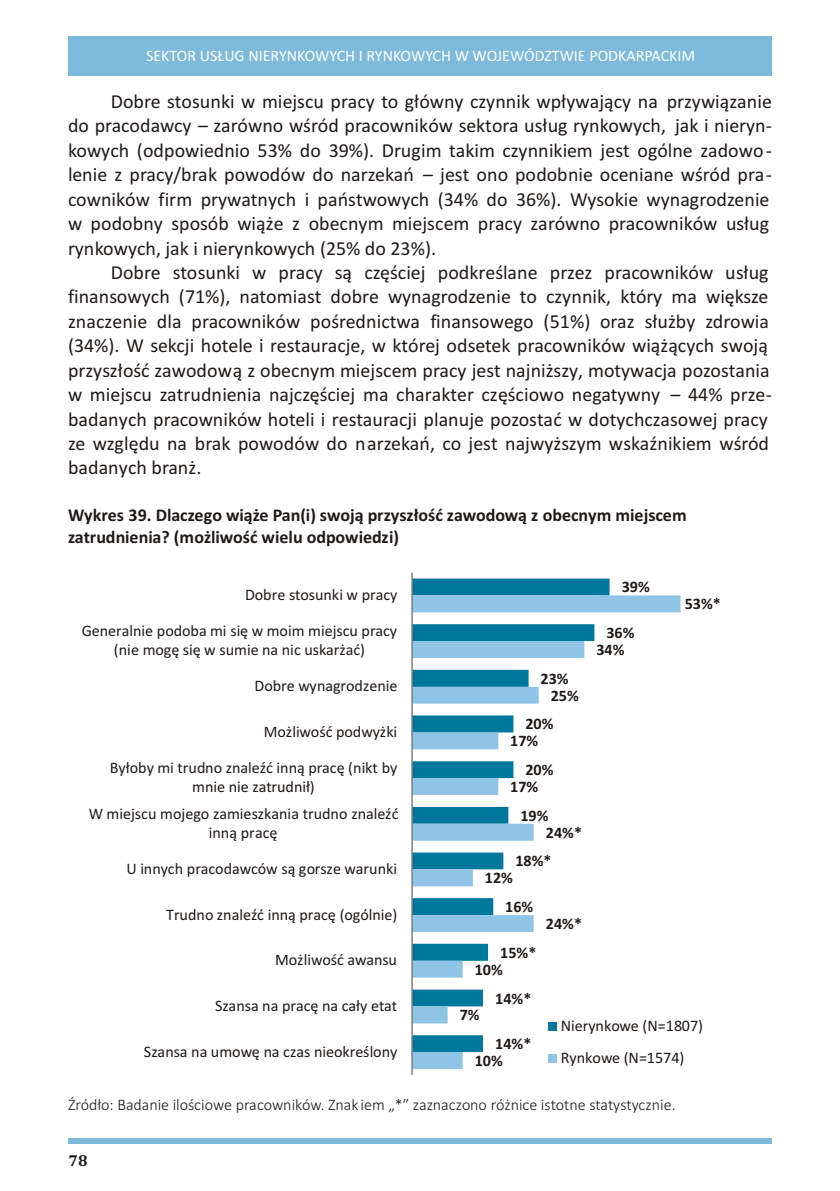
<style>
.page{position:relative;width:840px;height:1191px;background:#fff}
.page>*{position:absolute;margin:0;border:0;box-sizing:border-box;transform-origin:0 0}
.t1{font:20px/24.4px "Calibri";color:#1f1a17}
.t2{font:700 18px/21.8px "Calibri";color:#1f1a17}
.t3{font:16.2px "Calibri";color:#1f1a17}
.t4{font:16px/19.4px "Calibri";color:#1f1a17;text-align:center}
.t5{font:300 16px "Calibri";color:#1f1a17}
.t6{font:700 16px "Calibri";color:#1f1a17}
.t7{font:16px "Calibri";color:#fff}
.t8{font:700 16px "Cambria";color:#1f1a17}
</style>
<div class="page">
<div style="left:68px;top:1138px;width:703px;height:6px;background:#7dbadb"></div>
<div style="left:68px;top:36px;width:703px;height:40px;background:#7dbadb"></div>
<div style="left:412px;top:578px;width:197px;height:17px;background:#00789e"></div>
<svg style="left:412px;top:595px;width:268px;height:474px"></svg>
<hr style="left:411px;top:572px;width:1px;height:502px;background:#7d7a7a">
<div style="left:547px;top:1022px;width:9px;height:9px;background:#00789e"></div>
<div style="left:547px;top:1054px;width:9px;height:9px;background:#8fc4e6"></div>
<p class="t7" style="left:146px;top:49px;width:550px">SEKTOR USŁUG NIERYNKOWYCH I RYNKOWYCH W WOJEWÓDZTWIE PODKARPACKIM</p>
<p class="t1" style="left:68px;top:91px;width:705px;text-indent:43px">Dobre stosunki w miejscu pracy to główny czynnik wpływający na przywiązanie do pracodawcy – zarówno wśród pracowników sektora usług rynkowych, jak i nieryn&shy;kowych (odpowiednio 53% do 39%). Drugim takim czynnikiem jest ogólne zadowo&shy;lenie z pracy/brak powodów do narzekań – jest ono podobnie oceniane wśród pra&shy;cowników firm prywatnych i państwowych (34% do 36%). Wysokie wynagrodzenie w podobny sposób wiąże z obecnym miejscem pracy zarówno pracowników usług rynkowych, jak i nierynkowych (25% do 23%).</p>
<p class="t1" style="left:68px;top:262px;width:705px;text-indent:43px">Dobre stosunki w pracy są częściej podkreślane przez pracowników usług finansowych (71%), natomiast dobre wynagrodzenie to czynnik, który ma większe znaczenie dla pracowników pośrednictwa finansowego (51%) oraz służby zdrowia (34%). W sekcji hotele i restauracje, w której odsetek pracowników wiążących swoją przyszłość zawodową z obecnym miejscem pracy jest najniższy, motywacja pozostania w miejscu zatrudnienia najczęściej ma charakter częściowo negatywny – 44% prze&shy;badanych pracowników hoteli i restauracji planuje pozostać w dotychczasowej pracy ze względu na brak powodów do narzekań, co jest najwyższym wskaźnikiem wśród badanych branż.</p>
<p class="t2" style="left:68px;top:506px;width:620px">Wykres 39. Dlaczego wiąże Pan(i) swoją przyszłość zawodową z obecnym miejscem zatrudnienia? (możliwość wielu odpowiedzi)</p>
<p class="t4" style="left:245px;top:586px;width:154px">Dobre stosunki w pracy</p>
<p class="t4" style="left:82px;top:622px;width:317px">Generalnie podoba mi się w moim miejscu pracy (nie mogę się w sumie na nic uskarżać)</p>
<p class="t4" style="left:254px;top:677px;width:144px">Dobre wynagrodzenie</p>
<p class="t4" style="left:264px;top:723px;width:135px">Możliwość podwyżki</p>
<p class="t4" style="left:110px;top:759px;width:289px">Byłoby mi trudno znaleźć inną pracę (nikt by mnie nie zatrudnił)</p>
<p class="t4" style="left:89px;top:805px;width:311px">W miejscu mojego zamieszkania trudno znaleźć inną pracę</p>
<p class="t4" style="left:126px;top:860px;width:272px">U innych pracodawców są gorsze warunki</p>
<p class="t4" style="left:166px;top:906px;width:232px">Trudno znaleźć inną pracę (ogólnie)</p>
<p class="t4" style="left:275px;top:951px;width:123px">Możliwość awansu</p>
<p class="t4" style="left:215px;top:997px;width:183px">Szansa na pracę na cały etat</p>
<p class="t3" style="left:144px;top:1044px;width:255px">Szansa na umowę na czas nieokreślony</p>
<p class="t6" style="left:621px;top:580px;width:30px">39%</p>
<p class="t6" style="left:606px;top:626px;width:30px">36%</p>
<p class="t6" style="left:596px;top:643px;width:30px">34%</p>
<p class="t6" style="left:684px;top:597px;width:38px">53%*</p>
<p class="t6" style="left:540px;top:671px;width:30px">23%</p>
<p class="t6" style="left:525px;top:717px;width:30px">20%</p>
<p class="t6" style="left:525px;top:763px;width:30px">20%</p>
<p class="t6" style="left:520px;top:808px;width:30px">19%</p>
<p class="t6" style="left:515px;top:854px;width:38px">18%*</p>
<p class="t6" style="left:505px;top:900px;width:30px">16%</p>
<p class="t6" style="left:500px;top:945px;width:38px">15%*</p>
<p class="t6" style="left:495px;top:991px;width:38px">14%*</p>
<p class="t6" style="left:495px;top:1037px;width:38px">14%*</p>
<p class="t6" style="left:550px;top:688px;width:30px">25%</p>
<p class="t6" style="left:510px;top:734px;width:30px">17%</p>
<p class="t6" style="left:510px;top:780px;width:30px">17%</p>
<p class="t6" style="left:545px;top:825px;width:38px">24%*</p>
<p class="t6" style="left:484px;top:871px;width:30px">12%</p>
<p class="t6" style="left:545px;top:917px;width:38px">24%*</p>
<p class="t6" style="left:474px;top:962px;width:30px">10%</p>
<p class="t6" style="left:459px;top:1008px;width:21px">7%</p>
<p class="t6" style="left:474px;top:1054px;width:30px">10%</p>
<p class="t4" style="left:560px;top:1011px;width:144px;line-height:32.2px;text-align:left">Nierynkowe (N=1807)<br>Rynkowe (N=1574)</p>
<p class="t5" style="left:68px;top:1097px;width:609px">Źródło: Badanie ilościowe pracowników. Znak iem „*” zaznaczono różnice istotne statystycznie.</p>
<p class="t8" style="left:68px;top:1153px;width:21px">78</p>
</div>
